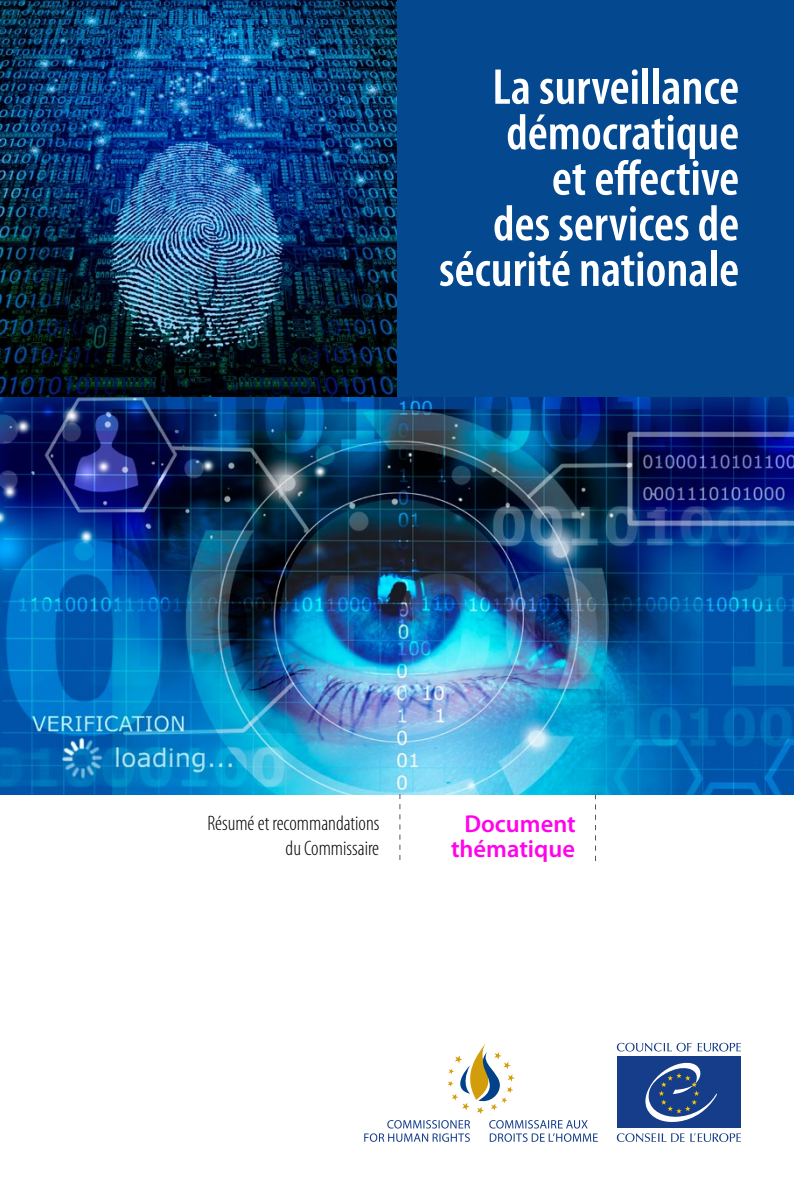
<style>
.page{position:relative;width:794px;height:1191px;background:#fff}
.page>*{position:absolute;margin:0;border:0;box-sizing:border-box;transform-origin:0 0}
.t1{font:600 condensed 50.75px/45.5px "Myriad Pro";color:#fff;text-align:right}
.t2{font:600 24.5px/24.5px "Myriad Pro";color:#ff03ea;text-align:center}
.t3{font:300 condensed 21px/25.2px "Myriad Pro";color:#000;text-align:right}
</style>
<div class="page">
<div style="left:397px;top:0;width:397px;height:397px;background:#04498f"></div>
<svg style="left:595px;top:794px;width:1px;height:67px"></svg>
<img style="left:0;top:0;width:397px;height:397px">
<svg style="left:617px;top:1042px;width:124px;height:9px"></svg>
<svg style="left:617px;top:1133px;width:124px;height:9px"></svg>
<div style="left:617px;top:1056px;width:123px;height:72px;background:#153d8a"></div>
<svg style="left:645px;top:1062px;width:72px;height:60px"></svg>
<svg style="left:489px;top:1120px;width:109px;height:21px"></svg>
<svg style="left:364px;top:1120px;width:106px;height:21px"></svg>
<svg style="left:447px;top:1043px;width:68px;height:71px"></svg>
<img style="left:0;top:397px;width:794px;height:397px">
<hr style="left:0;top:744px;width:1px;height:50px;background:#0077cf">
<svg style="left:399px;top:794px;width:1px;height:66px"></svg>
<p class="t1" style="left:439px;top:63px;width:302px">La surveillance démocratique<br>et effective<br>des services de sécurité nationale</p>
<p class="t3" style="left:207px;top:810px;width:174px">Résumé et recommandations du Commissaire</p>
<p class="t2" style="left:451px;top:811px;width:126px">Document thématique</p>
</div>
